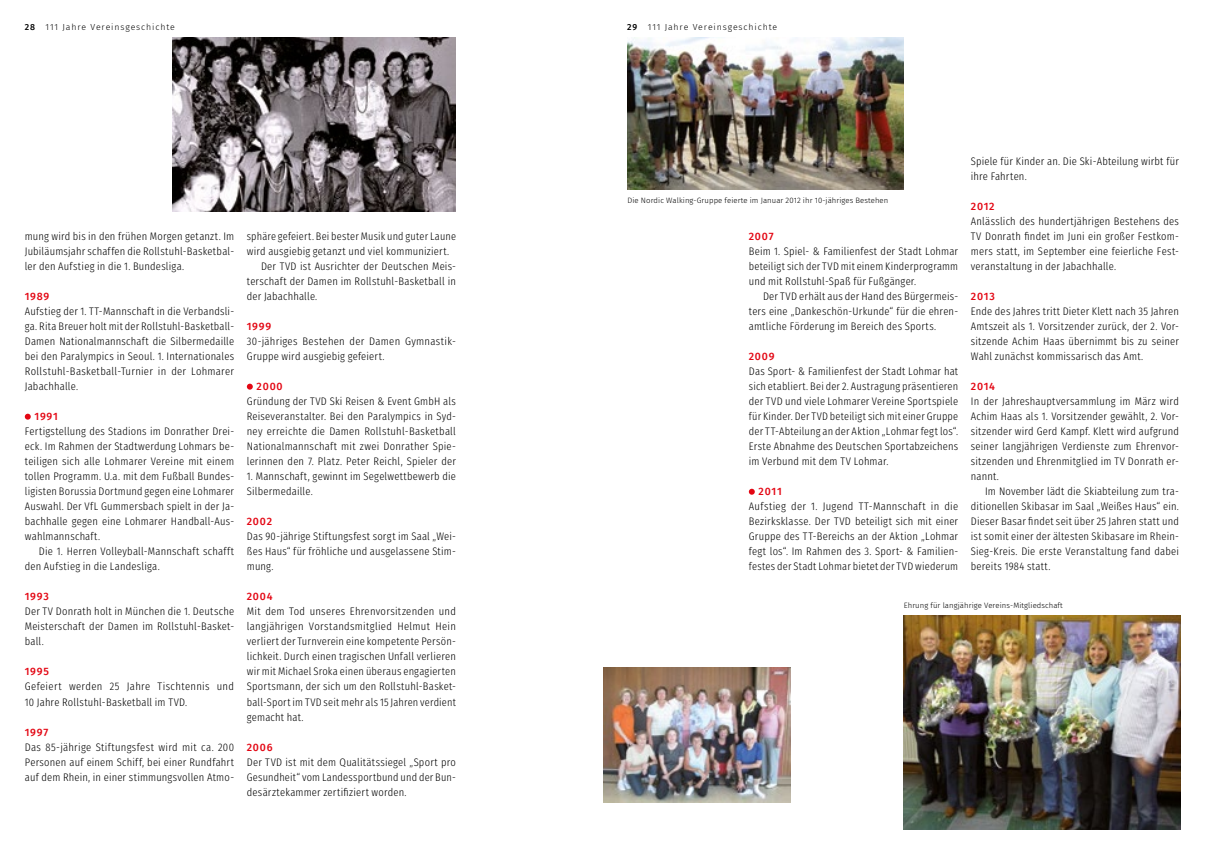
<style>
.page{position:relative;width:1205px;height:851px;background:#fff}
.page>*{position:absolute;margin:0;border:0;box-sizing:border-box;transform-origin:0 0}
.t1{font:300 11px/15px "Fira Sans Condensed";letter-spacing:.02em;color:#000;text-align:justify}
.t2{font:500 10.62px "Fira Sans";letter-spacing:.07em;color:#e30613}
.t3{font:300 8.75px "Fira Sans";letter-spacing:.1em;color:#000}
.t4{font:300 7.75px "Fira Sans";letter-spacing:.01em;color:#000}
.s1{font-weight:500}
</style>
<div class="page">
<img style="left:173px;top:38px;width:283px;height:173px">
<svg style="left:25px;top:413px;width:6px;height:6px"></svg>
<svg style="left:247px;top:383px;width:6px;height:6px"></svg>
<svg style="left:749px;top:488px;width:6px;height:6px"></svg>
<img style="left:904px;top:615px;width:276px;height:214px">
<img style="left:627px;top:38px;width:277px;height:152px">
<img style="left:603px;top:667px;width:187px;height:135px">
<p class="t3" style="left:25px;top:21px;width:152px"><span class="s1">28</span> 111 Jahre Vereinsgeschichte</p>
<p class="t3" style="left:627px;top:21px;width:151px"><span class="s1">29</span> 111 Jahre Vereinsgeschichte</p>
<p class="t1" style="left:25px;top:227px;width:211px">mung wird bis in den frühen Morgen getanzt. Im Jubiläumsjahr schaffen die Rollstuhl-Basketbal&shy;ler den Aufstieg in die 1. Bundesliga.</p>
<p class="t2" style="left:25px;top:288px;width:26px">1989</p>
<p class="t1" style="left:25px;top:302px;width:211px">Aufstieg der 1. TT-Mannschaft in die Verbandsli&shy;ga. Rita Breuer holt mit der Rollstuhl-Basketball-Damen Nationalmannschaft die Silbermedaille bei den Paralympics in Seoul. 1. Internationales Rollstuhl-Basketball-Turnier in der Lohmarer Jabachhalle.</p>
<p class="t2" style="left:35px;top:408px;width:25px">1991</p>
<p class="t1" style="left:25px;top:422px;width:211px">Fertigstellung des Stadions im Donrather Drei&shy;eck. Im Rahmen der Stadtwerdung Lohmars be&shy;teiligen sich alle Lohmarer Vereine mit einem tollen Programm. U.a. mit dem Fußball Bundes&shy;ligisten Borussia Dortmund gegen eine Lohmarer Auswahl. Der VfL Gummersbach spielt in der Ja&shy;bachhalle gegen eine Lohmarer Handball-Aus&shy;wahlmannschaft.</p>
<p class="t1" style="left:25px;top:542px;width:211px;text-indent:14px">Die 1. Herren Volleyball-Mannschaft schafft den Aufstieg in die Landesliga.</p>
<p class="t2" style="left:25px;top:588px;width:26px">1993</p>
<p class="t1" style="left:25px;top:602px;width:211px">Der TV Donrath holt in München die 1. Deutsche Meisterschaft der Damen im Rollstuhl-Basket&shy;ball.</p>
<p class="t2" style="left:25px;top:663px;width:26px">1995</p>
<p class="t1" style="left:25px;top:677px;width:211px">Gefeiert werden 25 Jahre Tischtennis und<br>10 Jahre Rollstuhl-Basketball im TVD.</p>
<p class="t2" style="left:25px;top:723px;width:25px">1997</p>
<p class="t1" style="left:25px;top:737px;width:211px">Das 85-jährige Stiftungsfest wird mit ca. 200<br>Personen auf einem Schiff, bei einer Rundfahrt auf dem Rhein, in einer stimmungsvollen Atmo-</p>
<p class="t1" style="left:247px;top:227px;width:211px">sphäre gefeiert. Bei bester Musik und guter Laune</p>
<p class="t1" style="left:247px;top:242px;width:204px">wird ausgiebig getanzt und viel kommuniziert.</p>
<p class="t1" style="left:261px;top:257px;width:196px">Der TVD ist Ausrichter der Deutschen Meis-</p>
<p class="t1" style="left:247px;top:272px;width:211px">terschaft der Damen im Rollstuhl-Basketball in</p>
<p class="t1" style="left:247px;top:287px;width:72px">der Jabachhalle.</p>
<p class="t2" style="left:247px;top:318px;width:26px">1999</p>
<p class="t1" style="left:247px;top:332px;width:211px">30-jähriges Bestehen der Damen Gymnastik-<br>Gruppe wird ausgiebig gefeiert.</p>
<p class="t2" style="left:257px;top:378px;width:28px">2000</p>
<p class="t1" style="left:247px;top:392px;width:211px">Gründung der TVD Ski Reisen &amp; Event GmbH als Reiseveranstalter. Bei den Paralympics in Syd&shy;ney erreichte die Damen Rollstuhl-Basketball Nationalmannschaft mit zwei Donrather Spie&shy;lerinnen den 7. Platz. Peter Reichl, Spieler der</p>
<p class="t1" style="left:247px;top:467px;width:211px">1. Mannschaft, gewinnt im Segelwettbewerb die<br>Silbermedaille.</p>
<p class="t2" style="left:247px;top:513px;width:27px">2002</p>
<p class="t1" style="left:247px;top:527px;width:211px">Das 90-jährige Stiftungsfest sorgt im Saal „Wei&shy;ßes Haus“ für fröhliche und ausgelassene Stim&shy;mung.</p>
<p class="t2" style="left:247px;top:588px;width:27px">2004</p>
<p class="t1" style="left:247px;top:602px;width:211px">Mit dem Tod unseres Ehrenvorsitzenden und langjährigen Vorstandsmitglied Helmut Hein verliert der Turnverein eine kompetente Persön&shy;lichkeit. Durch einen tragischen Unfall verlieren wir mit Michael Sroka einen überaus engagierten Sportsmann, der sich um den Rollstuhl-Basket&shy;ball-Sport im TVD seit mehr als 15 Jahren verdient gemacht hat.</p>
<p class="t2" style="left:247px;top:738px;width:27px">2006</p>
<p class="t1" style="left:247px;top:752px;width:211px">Der TVD ist mit dem Qualitätssiegel „Sport pro Gesundheit“ vom Landessportbund und der Bun&shy;desärztekammer zertifiziert worden.</p>
<p class="t1" style="left:971px;top:152px;width:210px">Spiele für Kinder an. Die Ski-Abteilung wirbt für ihre Fahrten.</p>
<p class="t2" style="left:971px;top:198px;width:25px">2012</p>
<p class="t1" style="left:971px;top:212px;width:210px">Anlässlich des hundertjährigen Bestehens des TV Donrath findet im Juni ein großer Festkom&shy;mers statt, im September eine feierliche Fest&shy;veranstaltung in der Jabachhalle.</p>
<p class="t2" style="left:971px;top:288px;width:25px">2013</p>
<p class="t1" style="left:971px;top:302px;width:210px">Ende des Jahres tritt Dieter Klett nach 35 Jahren Amtszeit als 1. Vorsitzender zurück, der 2. Vor&shy;sitzende Achim Haas übernimmt bis zu seiner Wahl zunächst kommissarisch das Amt.</p>
<p class="t2" style="left:971px;top:378px;width:26px">2014</p>
<p class="t1" style="left:971px;top:392px;width:210px">In der Jahreshauptversammlung im März wird Achim Haas als 1. Vorsitzender gewählt, 2. Vor&shy;sitzender wird Gerd Kampf. Klett wird aufgrund seiner langjährigen Verdienste zum Ehrenvor&shy;sitzenden und Ehrenmitglied im TV Donrath er&shy;nannt.</p>
<p class="t1" style="left:971px;top:482px;width:210px;text-indent:14px">Im November lädt die Skiabteilung zum tra&shy;ditionellen Skibasar im Saal „Weißes Haus“ ein.<br>Dieser Basar findet seit über 25 Jahren statt und ist somit einer der ältesten Skibasare im Rhein-Sieg-Kreis. Die erste Veranstaltung fand dabei bereits 1984 statt.</p>
<p class="t4" style="left:904px;top:599px;width:161px">Ehrung für langjährige Vereins-Mitgliedschaft</p>
<p class="t4" style="left:627px;top:194px;width:262px">Die Nordic Walking-Gruppe feierte im Januar 2012 ihr 10-jähriges Bestehen</p>
<p class="t2" style="left:749px;top:228px;width:26px">2007</p>
<p class="t1" style="left:749px;top:242px;width:211px">Beim 1. Spiel- &amp; Familienfest der Stadt Lohmar beteiligt sich der TVD mit einem Kinderprogramm und mit Rollstuhl-Spaß für Fußgänger.</p>
<p class="t1" style="left:749px;top:287px;width:211px;text-indent:14px">Der TVD erhält aus der Hand des Bürgermeis&shy;ters eine „Dankeschön-Urkunde“ für die ehren&shy;amtliche Förderung im Bereich des Sports.</p>
<p class="t2" style="left:749px;top:348px;width:27px">2009</p>
<p class="t1" style="left:749px;top:362px;width:211px">Das Sport- &amp; Familienfest der Stadt Lohmar hat sich etabliert. Bei der 2. Austragung präsentieren der TVD und viele Lohmarer Vereine Sportspiele für Kinder. Der TVD beteiligt sich mit einer Gruppe der TT-Abteilung an der Aktion „Lohmar fegt los“.<br>Erste Abnahme des Deutschen Sportabzeichens im Verbund mit dem TV Lohmar.</p>
<p class="t2" style="left:758px;top:483px;width:25px">2011</p>
<p class="t1" style="left:749px;top:497px;width:211px">Aufstieg der 1. Jugend TT-Mannschaft in die Bezirksklasse. Der TVD beteiligt sich mit einer Gruppe des TT-Bereichs an der Aktion „Lohmar fegt los“. Im Rahmen des 3. Sport- &amp; Familien&shy;festes der Stadt Lohmar bietet der TVD wiederum</p>
</div>
